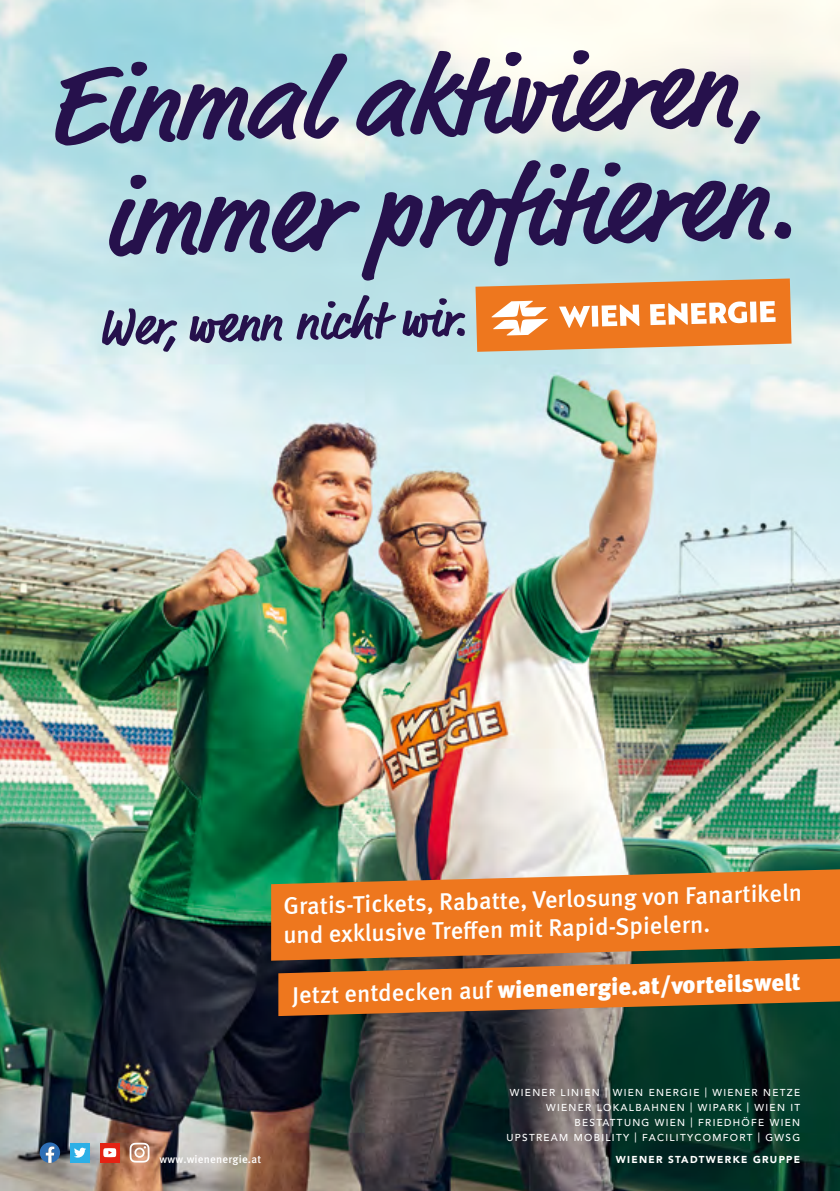
<style>
.page{position:relative;width:840px;height:1191px;background:#fff}
.page>*{position:absolute;margin:0;border:0;box-sizing:border-box;transform-origin:0 0}
.t1{font:700 113px/113.4px "Market Pro";color:#26114c;text-align:center}
.t2{font:500 24px/29.2px "Meta OT";color:#fff}
.t3{font:900 24px "Meta OT";color:#fff}
.t4{font:500 11px "Meta OT";letter-spacing:.02em;color:#fff}
.t5{font:500 10px/15px "Avenir LT Std";letter-spacing:.13em;color:#fff;text-align:right}
.t6{font:900 10px "Avenir LT Std";letter-spacing:.13em;color:#fff}
.s1{font-weight:500}
</style>
<div class="page">
<img style="left:0;top:0;width:839px;height:1191px">
<svg style="left:475px;top:278px;width:316px;height:74px;background:#eb9a5a"></svg>
<svg style="left:102px;top:295px;width:363px;height:57px;background:#99adc1"></svg>
<svg style="left:271px;top:869px;width:568px;height:91px;background:#d77729"></svg>
<svg style="left:278px;top:958px;width:561px;height:58px;background:#bc6a26"></svg>
<svg style="left:40px;top:1142px;width:20px;height:20px"></svg>
<div style="left:100px;top:1142px;width:20px;height:20px;background:#e42313"></div>
<svg style="left:103px;top:1148px;width:13px;height:9px"></svg>
<div style="left:70px;top:1142px;width:20px;height:20px;background:#2dafe6"></div>
<svg style="left:74px;top:1147px;width:12px;height:10px"></svg>
<svg style="left:129px;top:1142px;width:20px;height:20px"></svg>
<h1 class="t1" style="left:45px;top:58px;width:747px;rotate:-2deg">Einmal aktivieren, immer profi tieren.</h1>
<h2 class="t2" style="left:282px;top:889px;width:520px;rotate:-1deg">Gratis-Tickets, Rabatte, Verlosung von Fanartikeln und exklusive Treff en mit Rapid-Spielern.</h2>
<h2 class="t3" style="left:291px;top:977px;width:510px;rotate:-1deg"><span class="s1">Jetzt entdecken auf</span> wienenergie.at/vorteilswelt</h2>
<p class="t5" style="left:506px;top:1084px;width:295px">WIENER LINIEN | WIEN ENERGIE | WIENER NETZE WIENER LOKALBAHNEN | WIPARK | WIEN IT BESTATTUNG WIEN | FRIEDHÖFE WIEN<br>UPSTREAM MOBILITY | FACILITYCOMFORT | GWSG</p>
<p class="t4" style="left:159px;top:1152px;width:103px">www.wienenergie.at</p>
<p class="t6" style="left:615px;top:1153px;width:186px">WIENER STADTWERKE GRUPPE</p>
</div>
